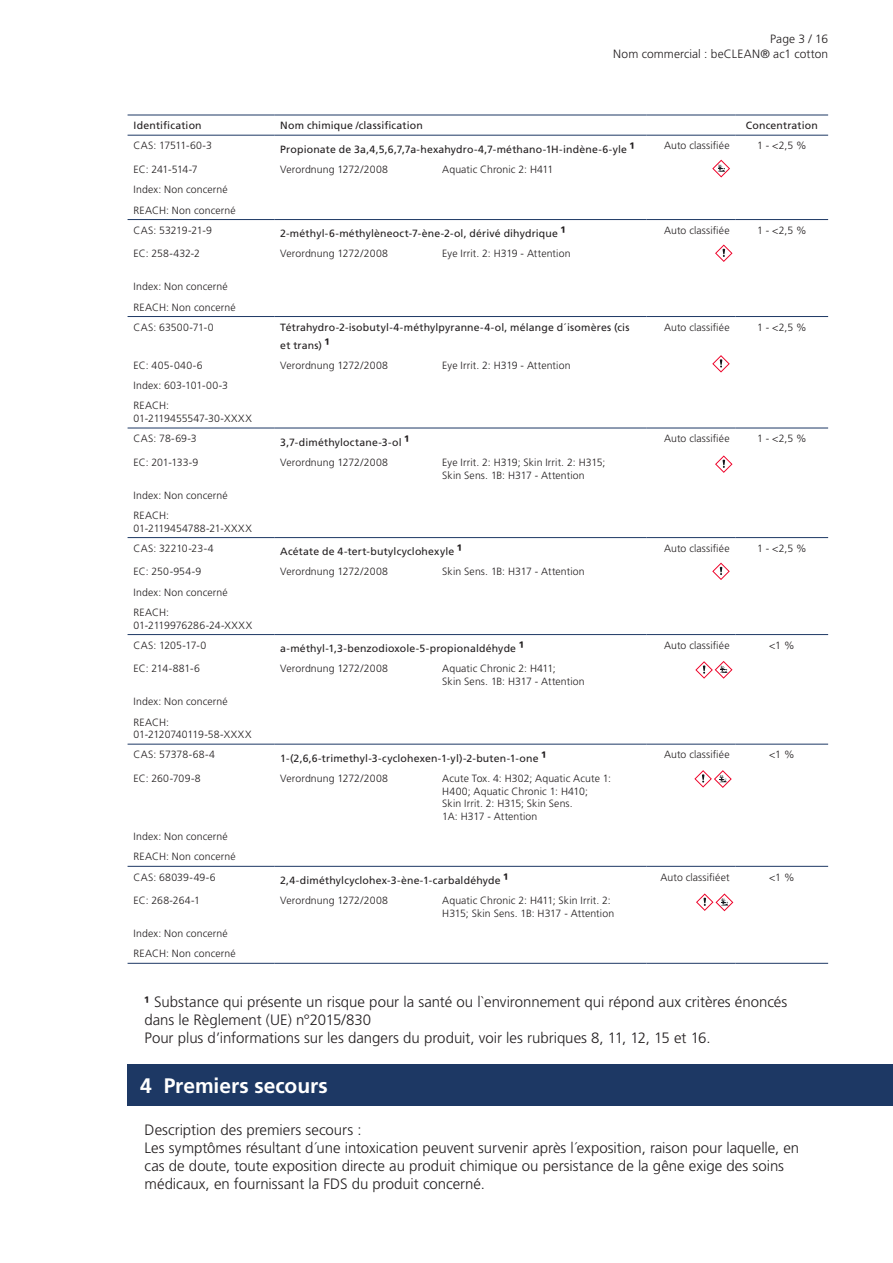
<style>
.page{position:relative;width:893px;height:1263px;background:#fff}
.page>*{position:absolute;margin:0;border:0;box-sizing:border-box;transform-origin:0 0}
.t1{font:700 21px "Frutiger";letter-spacing:-.005em;color:#fff}
.t2{font:300 15px/18px "Frutiger";color:#231f20}
.t3{font:300 12px/14.4px "Frutiger";letter-spacing:.01em;color:#231f20;text-align:right}
.t4{font:300 10.5px/20.2px "Frutiger";letter-spacing:.01em;color:#231f20}
.t5{font:10.5px/18px "Frutiger";letter-spacing:.015em;color:#231f20}
.t6{font:300 10.5px "Frutiger";letter-spacing:-.01em;color:#231f20}
.s1{font-weight:700;font-size:15px}
.s2{font-weight:700}
</style>
<div class="page">
<hr style="left:128px;top:115px;width:146px;height:1px;background:#1d3864">
<hr style="left:274px;top:115px;width:372px;height:1px;background:#1d3864">
<hr style="left:646px;top:115px;width:90px;height:1px;background:#1d3864">
<hr style="left:736px;top:115px;width:92px;height:1px;background:#1d3864">
<hr style="left:128px;top:135px;width:146px;height:1px;background:#1d3864">
<hr style="left:274px;top:135px;width:372px;height:1px;background:#1d3864">
<hr style="left:646px;top:135px;width:90px;height:1px;background:#1d3864">
<hr style="left:736px;top:135px;width:92px;height:1px;background:#1d3864">
<hr style="left:128px;top:219px;width:146px;height:1px;background:#1d3864">
<hr style="left:274px;top:219px;width:372px;height:1px;background:#1d3864">
<hr style="left:646px;top:219px;width:90px;height:1px;background:#1d3864">
<hr style="left:736px;top:219px;width:92px;height:1px;background:#1d3864">
<hr style="left:128px;top:316px;width:146px;height:1px;background:#1d3864">
<hr style="left:274px;top:316px;width:372px;height:1px;background:#1d3864">
<hr style="left:646px;top:316px;width:90px;height:1px;background:#1d3864">
<hr style="left:736px;top:316px;width:92px;height:1px;background:#1d3864">
<hr style="left:128px;top:428px;width:146px;height:1px;background:#1d3864">
<hr style="left:274px;top:428px;width:372px;height:1px;background:#1d3864">
<hr style="left:646px;top:428px;width:90px;height:1px;background:#1d3864">
<hr style="left:736px;top:428px;width:92px;height:1px;background:#1d3864">
<hr style="left:128px;top:537px;width:146px;height:1px;background:#1d3864">
<hr style="left:274px;top:537px;width:372px;height:1px;background:#1d3864">
<hr style="left:646px;top:537px;width:90px;height:1px;background:#1d3864">
<hr style="left:736px;top:537px;width:92px;height:1px;background:#1d3864">
<hr style="left:128px;top:634px;width:146px;height:1px;background:#1d3864">
<hr style="left:274px;top:634px;width:372px;height:1px;background:#1d3864">
<hr style="left:646px;top:634px;width:90px;height:1px;background:#1d3864">
<hr style="left:736px;top:634px;width:92px;height:1px;background:#1d3864">
<hr style="left:128px;top:744px;width:146px;height:1px;background:#1d3864">
<hr style="left:274px;top:744px;width:372px;height:1px;background:#1d3864">
<hr style="left:646px;top:744px;width:90px;height:1px;background:#1d3864">
<hr style="left:736px;top:744px;width:92px;height:1px;background:#1d3864">
<hr style="left:128px;top:866px;width:146px;height:1px;background:#1d3864">
<hr style="left:274px;top:866px;width:372px;height:1px;background:#1d3864">
<hr style="left:646px;top:866px;width:90px;height:1px;background:#1d3864">
<hr style="left:736px;top:866px;width:92px;height:1px;background:#1d3864">
<hr style="left:128px;top:963px;width:146px;height:1px;background:#1d3864">
<hr style="left:274px;top:963px;width:372px;height:1px;background:#1d3864">
<hr style="left:646px;top:963px;width:90px;height:1px;background:#1d3864">
<hr style="left:736px;top:963px;width:92px;height:1px;background:#1d3864">
<div style="left:128px;top:1064px;width:765px;height:42px;background:#1d3864"></div>
<svg style="left:712px;top:355px;width:18px;height:18px"></svg>
<svg style="left:715px;top:244px;width:17px;height:18px"></svg>
<svg style="left:715px;top:455px;width:17px;height:18px"></svg>
<svg style="left:712px;top:563px;width:18px;height:17px"></svg>
<svg style="left:695px;top:661px;width:37px;height:18px"></svg>
<svg style="left:694px;top:770px;width:38px;height:18px"></svg>
<svg style="left:712px;top:160px;width:18px;height:17px"></svg>
<svg style="left:696px;top:893px;width:37px;height:18px"></svg>
<p class="t3" style="left:613px;top:32px;width:216px">Page 3 / 16<br>Nom commercial : beCLEAN® ac1 cotton</p>
<p class="t5" style="left:134px;top:116px;width:70px">Identification</p>
<p class="t5" style="left:280px;top:116px;width:144px">Nom chimique /classification</p>
<p class="t5" style="left:746px;top:116px;width:73px">Concentration</p>
<p class="t6" style="left:134px;top:140px;width:80px">CAS: 17511-60-3</p>
<p class="t5" style="left:280px;top:140px;width:357px">Propionate de 3a,4,5,6,7,7a-hexahydro-4,7-méthano-1H-indène-6-yle <span class="s1">¹</span></p>
<p class="t4" style="left:664px;top:136px;width:67px">Auto classifiée</p>
<p class="t4" style="left:757px;top:136px;width:51px">1 - &lt;2,5 %</p>
<p class="t4" style="left:134px;top:159px;width:66px">EC: 241-514-7</p>
<p class="t4" style="left:280px;top:159px;width:109px">Verordnung 1272/2008</p>
<p class="t4" style="left:442px;top:159px;width:113px">Aquatic Chronic 2: H411</p>
<p class="t4" style="left:134px;top:180px;width:104px">Index: Non concerné<br>REACH: Non concerné<br>CAS: 53219-21-9</p>
<p class="t5" style="left:280px;top:224px;width:288px">2-méthyl-6-méthylèneoct-7-ène-2-ol, dérivé dihydrique <span class="s1">¹</span></p>
<p class="t4" style="left:664px;top:220px;width:67px">Auto classifiée</p>
<p class="t4" style="left:757px;top:220px;width:51px">1 - &lt;2,5 %</p>
<p class="t4" style="left:134px;top:244px;width:68px">EC: 258-432-2</p>
<p class="t4" style="left:280px;top:244px;width:109px">Verordnung 1272/2008</p>
<p class="t4" style="left:442px;top:244px;width:130px">Eye Irrit. 2: H319 - Attention</p>
<p class="t4" style="left:134px;top:276px;width:104px">Index: Non concerné<br>REACH: Non concerné<br>CAS: 63500-71-0</p>
<p class="t5" style="left:280px;top:318px;width:351px">Tétrahydro-2-isobutyl-4-méthylpyranne-4-ol, mélange d´isomères (cis et trans) <span class="s1">¹</span></p>
<p class="t4" style="left:664px;top:317px;width:67px">Auto classifiée</p>
<p class="t4" style="left:757px;top:317px;width:51px">1 - &lt;2,5 %</p>
<p class="t4" style="left:134px;top:355px;width:71px">EC: 405-040-6</p>
<p class="t4" style="left:280px;top:355px;width:109px">Verordnung 1272/2008</p>
<p class="t4" style="left:442px;top:355px;width:130px">Eye Irrit. 2: H319 - Attention</p>
<p class="t4" style="left:134px;top:375px;width:96px">Index: 603-101-00-3<br>REACH:</p>
<p class="t4" style="left:134px;top:408px;width:120px">01-2119455547-30-XXXX<br>CAS: 78-69-3</p>
<p class="t5" style="left:280px;top:433px;width:131px">3,7-diméthyloctane-3-ol <span class="s1">¹</span></p>
<p class="t4" style="left:664px;top:428px;width:67px">Auto classifiée</p>
<p class="t4" style="left:757px;top:428px;width:51px">1 - &lt;2,5 %</p>
<p class="t4" style="left:134px;top:452px;width:66px">EC: 201-133-9</p>
<p class="t4" style="left:280px;top:452px;width:109px">Verordnung 1272/2008</p>
<p class="t4" style="left:442px;top:456px;width:164px;line-height:12.6px">Eye Irrit. 2: H319; Skin Irrit. 2: H315;<br>Skin Sens. 1B: H317 - Attention</p>
<p class="t4" style="left:134px;top:485px;width:96px">Index: Non concerné<br>REACH:</p>
<p class="t4" style="left:134px;top:518px;width:120px">01-2119454788-21-XXXX<br>CAS: 32210-23-4</p>
<p class="t5" style="left:280px;top:542px;width:184px">Acétate de 4-tert-butylcyclohexyle <span class="s1">¹</span></p>
<p class="t4" style="left:664px;top:538px;width:67px">Auto classifiée</p>
<p class="t4" style="left:757px;top:538px;width:51px">1 - &lt;2,5 %</p>
<p class="t4" style="left:134px;top:562px;width:69px">EC: 250-954-9</p>
<p class="t4" style="left:280px;top:562px;width:109px">Verordnung 1272/2008</p>
<p class="t4" style="left:442px;top:562px;width:144px">Skin Sens. 1B: H317 - Attention</p>
<p class="t4" style="left:134px;top:582px;width:96px">Index: Non concerné<br>REACH:</p>
<p class="t4" style="left:134px;top:615px;width:120px">01-2119976286-24-XXXX<br>CAS: 1205-17-0</p>
<p class="t5" style="left:280px;top:639px;width:246px">a-méthyl-1,3-benzodioxole-5-propionaldéhyde <span class="s1">¹</span></p>
<p class="t4" style="left:664px;top:635px;width:67px">Auto classifiée</p>
<p class="t4" style="left:769px;top:635px;width:27px">&lt;1 %</p>
<p class="t4" style="left:134px;top:659px;width:68px">EC: 214-881-6</p>
<p class="t4" style="left:280px;top:659px;width:109px">Verordnung 1272/2008</p>
<p class="t4" style="left:442px;top:662px;width:144px;line-height:12.6px">Aquatic Chronic 2: H411;<br>Skin Sens. 1B: H317 - Attention</p>
<p class="t4" style="left:134px;top:691px;width:96px">Index: Non concerné<br>REACH:</p>
<p class="t4" style="left:134px;top:724px;width:119px">01-2120740119-58-XXXX<br>CAS: 57378-68-4</p>
<p class="t5" style="left:280px;top:749px;width:268px">1-(2,6,6-trimethyl-3-cyclohexen-1-yl)-2-buten-1-one <span class="s1">¹</span></p>
<p class="t4" style="left:664px;top:745px;width:67px">Auto classifiée</p>
<p class="t4" style="left:769px;top:745px;width:27px">&lt;1 %</p>
<p class="t4" style="left:134px;top:768px;width:69px">EC: 260-709-8</p>
<p class="t4" style="left:280px;top:768px;width:109px">Verordnung 1272/2008</p>
<p class="t4" style="left:442px;top:772px;width:170px;line-height:12.6px">Acute Tox. 4: H302; Aquatic Acute 1:<br>H400; Aquatic Chronic 1: H410;<br>Skin Irrit. 2: H315; Skin Sens.<br>1A: H317 - Attention</p>
<p class="t4" style="left:134px;top:826px;width:104px">Index: Non concerné<br>REACH: Non concerné<br>CAS: 68039-49-6</p>
<p class="t5" style="left:280px;top:871px;width:230px">2,4-diméthylcyclohex-3-ène-1-carbaldéhyde <span class="s1">¹</span></p>
<p class="t4" style="left:660px;top:867px;width:71px">Auto classifiéet</p>
<p class="t4" style="left:769px;top:867px;width:27px">&lt;1 %</p>
<p class="t4" style="left:134px;top:890px;width:68px">EC: 268-264-1</p>
<p class="t4" style="left:280px;top:890px;width:109px">Verordnung 1272/2008</p>
<p class="t4" style="left:442px;top:894px;width:173px;line-height:12.6px">Aquatic Chronic 2: H411; Skin Irrit. 2:<br>H315; Skin Sens. 1B: H317 - Attention</p>
<p class="t4" style="left:134px;top:923px;width:104px">Index: Non concerné<br>REACH: Non concerné</p>
<h2 class="t2" style="left:145px;top:992px;width:644px"><span class="s2">¹</span> Substance qui présente un risque pour la santé ou l`environnement qui répond aux critères énoncés dans le Règlement (UE) n°2015/830<br>Pour plus d’informations sur les dangers du produit, voir les rubriques 8, 11, 12, 15 et 16.</h2>
<h1 class="t1" style="left:140px;top:1073px;width:189px">4 Premiers secours</h1>
<p class="t2" style="left:145px;top:1120px;width:656px">Description des premiers secours :<br>Les symptômes résultant d´une intoxication peuvent survenir après l´exposition, raison pour laquelle, en cas de doute, toute exposition directe au produit chimique ou persistance de la gêne exige des soins médicaux, en fournissant la FDS du produit concerné.</p>
</div>
